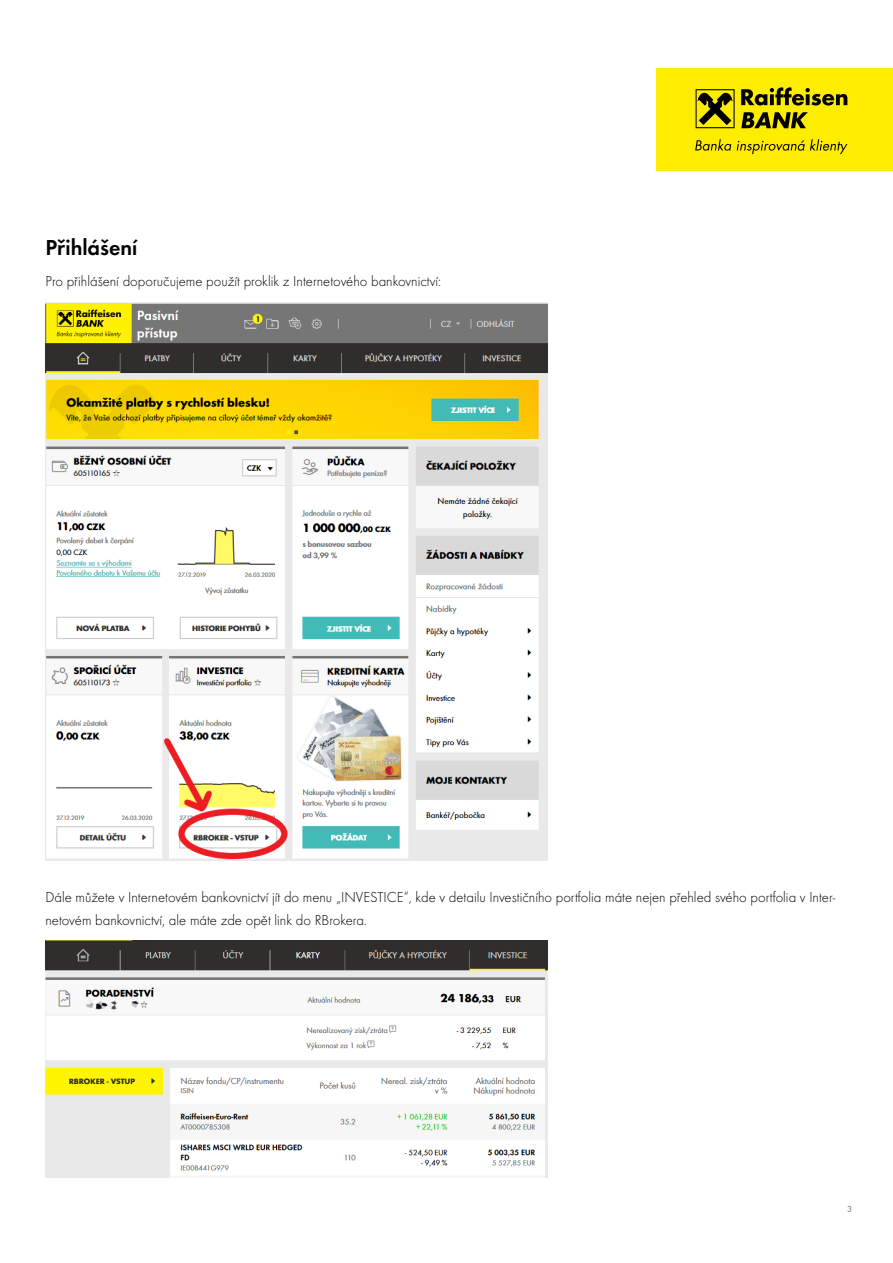
<style>
.page{position:relative;width:893px;height:1263px;background:#fff}
.page>*{position:absolute;margin:0;border:0;box-sizing:border-box;transform-origin:0 0}
.t1{font:600 22.5px "Futura TOT";color:#000}
.t2{font:15px/22.5px "Futura TOT Ligh";color:#000}
.t3{font:9px "Futura TOT";color:#707172}
</style>
<div class="page">
<div style="left:656px;top:68px;width:237px;height:102px;background:#ffed00"></div>
<svg style="left:741px;top:87px;width:106px;height:41px"></svg>
<svg style="left:695px;top:139px;width:36px;height:12px"></svg>
<svg style="left:737px;top:139px;width:110px;height:15px"></svg>
<svg style="left:696px;top:89px;width:39px;height:39px"></svg>
<img style="left:45px;top:303px;width:502px;height:557px">
<img style="left:45px;top:940px;width:502px;height:237px">
<h1 class="t1" style="left:45px;top:234px;width:93px">Přihlášení</h1>
<p class="t2" style="left:45px;top:270px;width:397px">Pro přihlášení doporučujeme použít proklik z Internetového bankovnictví:</p>
<p class="t2" style="left:45px;top:886px;width:791px">Dále můžete v Internetovém bankovnictví jít do menu „INVESTICE“, kde v detailu Investičního portfolia máte nejen přehled svého portfolia v Inter&shy;netovém bankovnictví, ale máte zde opět link do RBrokera.</p>
<p class="t3" style="left:847px;top:1204px;width:7px">3</p>
</div>
